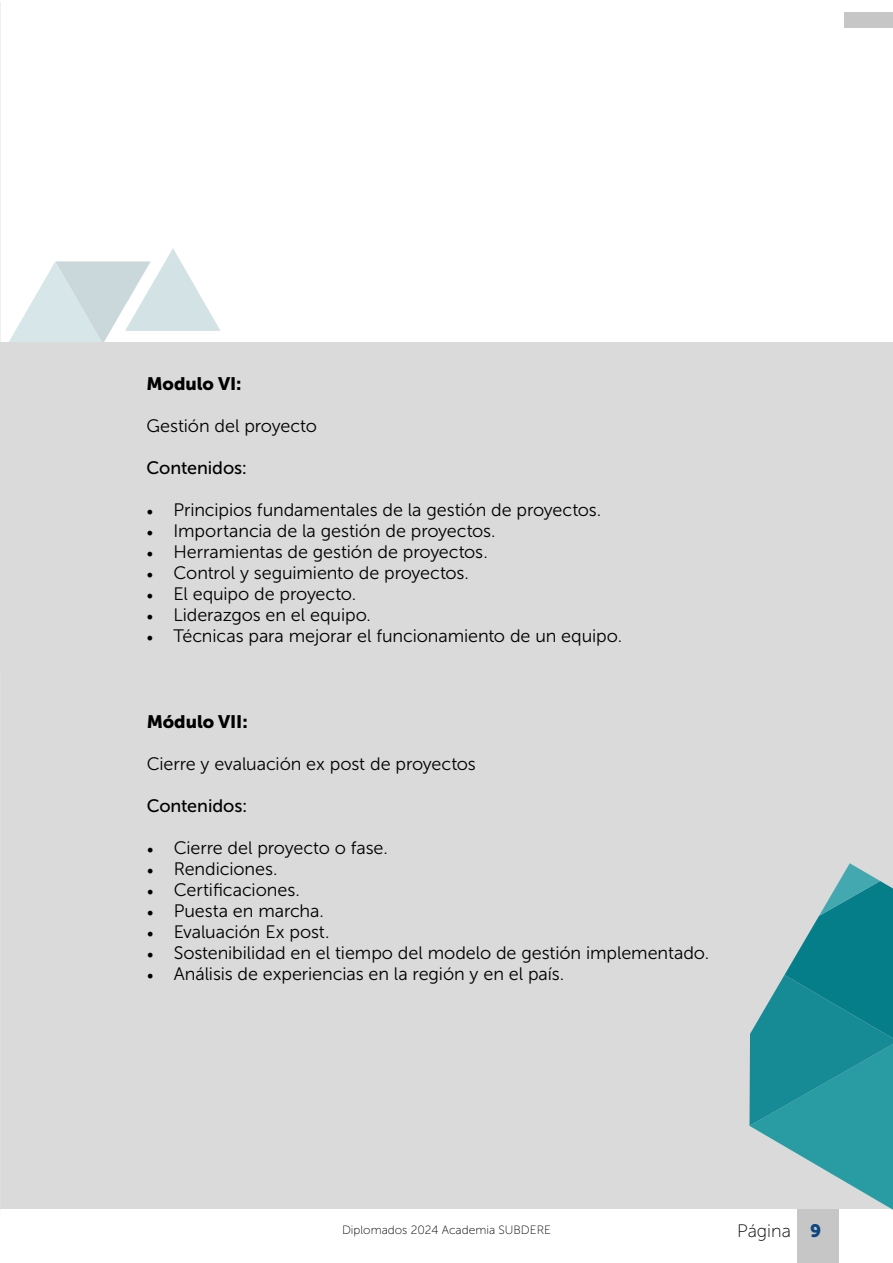
<style>
.page{position:relative;width:893px;height:1263px;background:#fff}
.page>*{position:absolute;margin:0;border:0;box-sizing:border-box;transform-origin:0 0}
.t1{font:18px "Museo Sans 300";letter-spacing:-.005em;color:#000}
.t2{font:18px "Museo Sans 500";letter-spacing:-.005em;color:#000}
.t3{font:18px "Museo Sans 900";letter-spacing:-.005em;color:#000}
.t4{font:18px "Museo Sans 100";color:#000}
.t5{font:12px "Museo Sans 100";color:#000}
.s1{font-family:"Minion Pro"}
.s2{font-family:"Museo Sans 900";color:#0f4780}
</style>
<div class="page">
<div style="left:797px;top:1209px;width:42px;height:54px;background:#c6c6c6"></div>
<div style="left:844px;top:12px;width:49px;height:16px;background:#c6c6c6"></div>
<svg style="left:0;top:248px;width:221px;height:94px"></svg>
<div style="left:0;top:342px;width:893px;height:867px;background:#dadada"></div>
<svg style="left:749px;top:863px;width:144px;height:347px"></svg>
<p class="t3" style="left:146px;top:373px;width:97px">Modulo VI:</p>
<p class="t1" style="left:146px;top:416px;width:172px">Gestión del proyecto</p>
<p class="t2" style="left:146px;top:458px;width:102px">Contenidos:</p>
<p class="t1" style="left:146px;top:500px;width:456px"><span class="s1">•</span> Principios fundamentales de la gestión de proyectos.</p>
<p class="t1" style="left:146px;top:521px;width:351px"><span class="s1">•</span> Importancia de la gestión de proyectos.</p>
<p class="t1" style="left:146px;top:542px;width:343px"><span class="s1">•</span> Herramientas de gestión de proyectos.</p>
<p class="t1" style="left:146px;top:563px;width:324px"><span class="s1">•</span> Control y seguimiento de proyectos.</p>
<p class="t1" style="left:146px;top:584px;width:211px"><span class="s1">•</span> El equipo de proyecto.</p>
<p class="t1" style="left:146px;top:605px;width:226px"><span class="s1">•</span> Liderazgos en el equipo.</p>
<p class="t1" style="left:146px;top:626px;width:477px"><span class="s1">•</span> Técnicas para mejorar el funcionamiento de un equipo.</p>
<p class="t3" style="left:147px;top:711px;width:103px">Módulo VII:</p>
<p class="t1" style="left:147px;top:754px;width:331px">Cierre y evaluación ex post de proyectos</p>
<p class="t2" style="left:147px;top:796px;width:102px">Contenidos:</p>
<p class="t1" style="left:147px;top:838px;width:243px"><span class="s1">•</span> Cierre del proyecto o fase.</p>
<p class="t1" style="left:147px;top:859px;width:132px"><span class="s1">•</span> Rendiciones.</p>
<p class="t1" style="left:147px;top:880px;width:155px"><span class="s1">•</span> Certificaciones.</p>
<p class="t1" style="left:147px;top:901px;width:179px"><span class="s1">•</span> Puesta en marcha.</p>
<p class="t1" style="left:147px;top:922px;width:184px"><span class="s1">•</span> Evaluación Ex post.</p>
<p class="t1" style="left:147px;top:943px;width:564px"><span class="s1">•</span> Sostenibilidad en el tiempo del modelo de gestión implementado.</p>
<p class="t1" style="left:147px;top:964px;width:419px"><span class="s1">•</span> Análisis de experiencias en la región y en el país.</p>
<p class="t5" style="left:342px;top:1223px;width:210px">Diplomados 2024 Academia SUBDERE</p>
<p class="t4" style="left:737px;top:1221px;width:86px">Página <span class="s2">9</span></p>
</div>
